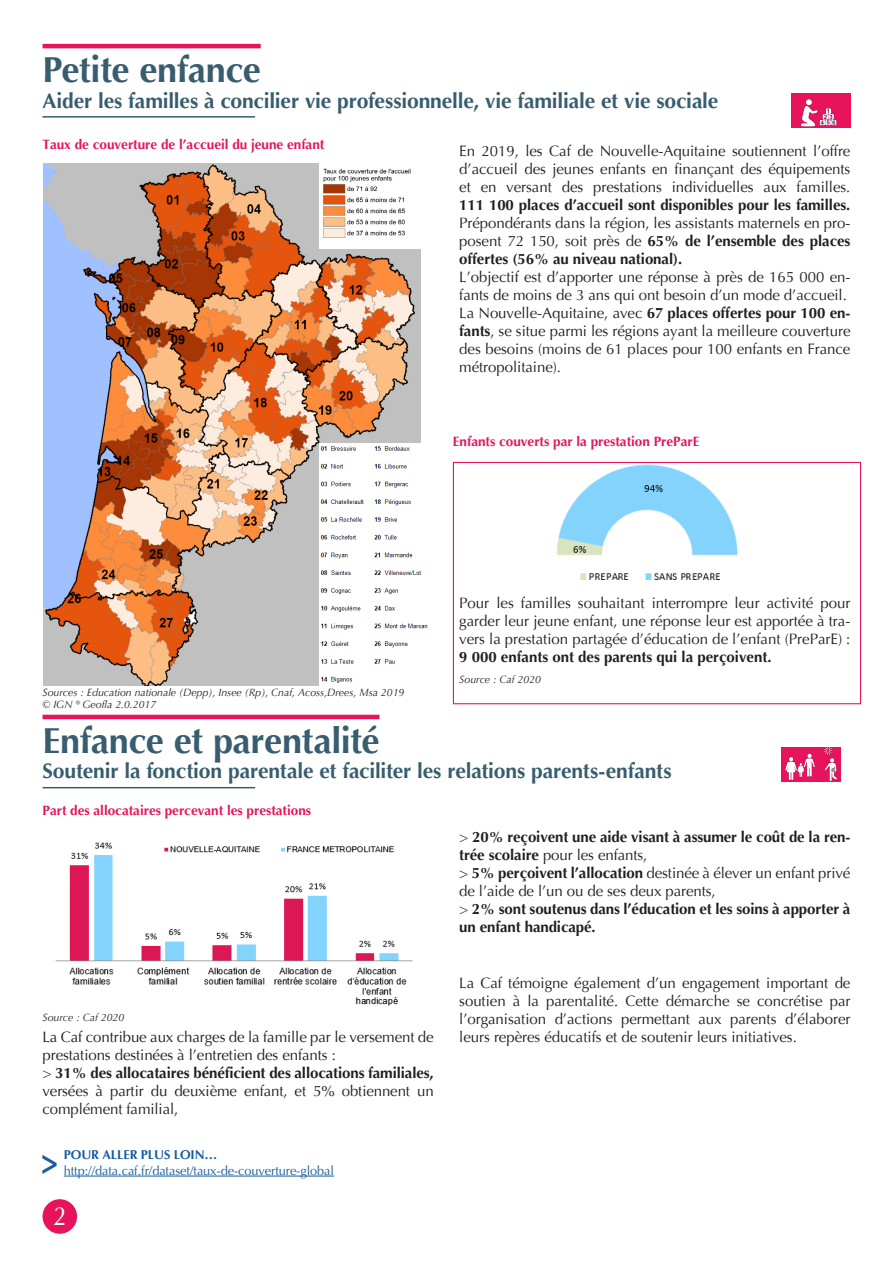
<style>
.page{position:relative;width:893px;height:1263px;background:#fff}
.page>*{position:absolute;margin:0;border:0;box-sizing:border-box;transform-origin:0 0}
.Aller_plus_loin{font:700 37.2px "Optima";color:#175d9e;scale:.75 1}
.Titre{font:700 36px "Optima";letter-spacing:-.01em;color:#375d6e}
.t1{font:26.4px "CG Omega";color:#fff;scale:.91 1}
.Titre_1{font:700 21px "Optima";letter-spacing:-.01em;color:#375d6e}
.Text_lettrine{font:15px/18px "Optima";letter-spacing:-.005em;color:#231f20;text-align:justify}
.Texte_courant_0av{font:15px/18px "Optima";letter-spacing:-.005em;color:#231f20}
.Texte_courant_0av-2{font:700 15px/18px "Optima";letter-spacing:-.005em;color:#231f20}
.titre_cartes_Graphes{font:700 13.5px "Optima";color:#e7135b}
.Lien{font:12.75px "Optima";letter-spacing:-.005em;color:#175d9e}
.Aller_plus_loin-2{font:700 12.75px "Optima";letter-spacing:-.005em;color:#175d9e}
.Source_tableau_Carte{font:italic 10.5px "Optima";color:#231f20}
.s1{font-weight:700}
.s2{font-weight:400}
</style>
<div class="page">
<div style="left:43px;top:1199px;width:34px;height:35px;background:#e7135b;border-radius:50%"></div>
<hr style="left:43px;top:44px;width:218px;height:4px;background:#e7135b">
<hr style="left:43px;top:116px;width:212px;height:2px;background:#375d6e">
<img style="left:791px;top:93px;width:59px;height:34px">
<hr style="left:43px;top:715px;width:336px;height:4px;background:#e7135b">
<hr style="left:43px;top:787px;width:212px;height:1px;background:#375d6e">
<svg style="left:781px;top:781px;width:60px;height:1px"></svg>
<div style="left:781px;top:747px;width:60px;height:34px;background:#e7135b"></div>
<img style="left:785px;top:747px;width:53px;height:34px">
<img style="left:44px;top:164px;width:377px;height:522px">
<img style="left:544px;top:461px;width:203px;height:119px">
<div style="left:453px;top:462px;width:408px;height:242px;border:1px solid #e7185c"></div>
<img style="left:55px;top:842px;width:358px;height:164px">
<hr style="left:64px;top:1176px;width:270px;height:1px;background:#175d9e">
<img style="left:319px;top:164px;width:102px;height:85px">
<img style="left:319px;top:443px;width:109px;height:243px">
<p class="Titre" style="left:43px;top:50px;width:220px">Petite enfance</p>
<p class="Titre_1" style="left:43px;top:88px;width:677px">Aider les familles à concilier vie professionnelle, vie familiale et vie sociale</p>
<p class="titre_cartes_Graphes" style="left:43px;top:137px;width:283px">Taux de couverture de l’accueil du jeune enfant</p>
<p class="Text_lettrine" style="left:459px;top:142px;width:393px">En 2019, les Caf de Nouvelle-Aquitaine soutiennent l’offre d’accueil des jeunes enfants en finançant des équipements et en versant des prestations individuelles aux familles.<br><span class="s1">111 100 places d’accueil sont disponibles pour les familles.<br></span>Prépondérants dans la région, les assistants maternels en pro&shy;posent 72 150, soit près de <span class="s1">65% de l’ensemble des places offertes (56% au niveau national).</span></p>
<p class="Text_lettrine" style="left:459px;top:268px;width:393px">L’objectif est d’apporter une réponse à près de 165 000 en&shy;fants de moins de 3 ans qui ont besoin d’un mode d’accueil.</p>
<p class="Text_lettrine" style="left:459px;top:304px;width:393px">La Nouvelle-Aquitaine, avec <span class="s1">67 places offertes pour 100 en&shy;fants</span>, se situe parmi les régions ayant la meilleure couverture des besoins (moins de 61 places pour 100 enfants en France métropolitaine).</p>
<p class="titre_cartes_Graphes" style="left:453px;top:434px;width:248px">Enfants couverts par la prestation PreParE</p>
<p class="Text_lettrine" style="left:459px;top:594px;width:393px">Pour les familles souhaitant interrompre leur activité pour garder leur jeune enfant, une réponse leur est apportée à tra&shy;vers la prestation partagée d’éducation de l’enfant (PreParE) :<br><span class="s1">9 000 enfants ont des parents qui la perçoivent.</span></p>
<p class="Source_tableau_Carte" style="left:43px;top:686px;width:363px">Sources : Education nationale (Depp), Insee (Rp), Cnaf, Acoss,Drees, Msa 2019</p>
<p class="Source_tableau_Carte" style="left:43px;top:699px;width:115px">© IGN ® Geofla 2.0.2017</p>
<p class="Source_tableau_Carte" style="left:459px;top:673px;width:83px">Source : Caf 2020</p>
<p class="Titre" style="left:43px;top:720px;width:338px">Enfance et parentalité</p>
<p class="Titre_1" style="left:43px;top:759px;width:630px">Soutenir la fonction parentale et faciliter les relations parents-enfants</p>
<p class="titre_cartes_Graphes" style="left:43px;top:803px;width:270px">Part des allocataires percevant les prestations</p>
<p class="Source_tableau_Carte" style="left:43px;top:1011px;width:83px">Source : Caf 2020</p>
<p class="Texte_courant_0av" style="left:43px;top:1028px;width:393px">La Caf contribue aux charges de la famille par le versement de prestations destinées à l’entretien des enfants :</p>
<p class="Texte_courant_0av" style="left:43px;top:1064px;width:393px;text-align:justify">&gt; <span class="s1">31% des allocataires bénéficient des allocations familiales, </span>versées à partir du deuxième enfant, et 5% obtiennent un complément familial,</p>
<p class="Aller_plus_loin" style="left:41px;top:1141px;width:24px">&gt;</p>
<p class="Aller_plus_loin-2" style="left:64px;top:1148px;width:155px">POUR ALLER PLUS LOIN…</p>
<p class="Lien" style="left:64px;top:1163px;width:272px">http://data.caf.fr/dataset/taux-de-couverture-global</p>
<p class="t1" style="left:53px;top:1200px;width:16px">2</p>
<p class="Texte_courant_0av-2" style="left:459px;top:828px;width:393px"><span class="s2">&gt;</span> 20% reçoivent une aide visant à assumer le coût de la ren&shy;trée scolaire <span class="s2">pour les enfants,</span></p>
<p class="Texte_courant_0av" style="left:459px;top:864px;width:393px">&gt; <span class="s1">5% perçoivent l’allocation</span> destinée à élever un enfant privé de l’aide de l’un ou de ses deux parents,</p>
<p class="Texte_courant_0av-2" style="left:459px;top:900px;width:393px"><span class="s2">&gt;</span> 2% sont soutenus dans l’éducation et les soins à apporter à un enfant handicapé.</p>
<p class="Text_lettrine" style="left:459px;top:974px;width:393px">La Caf témoigne également d’un engagement important de soutien à la parentalité. Cette démarche se concrétise par l’organisation d’actions permettant aux parents d’élaborer leurs repères éducatifs et de soutenir leurs initiatives.</p>
</div>
